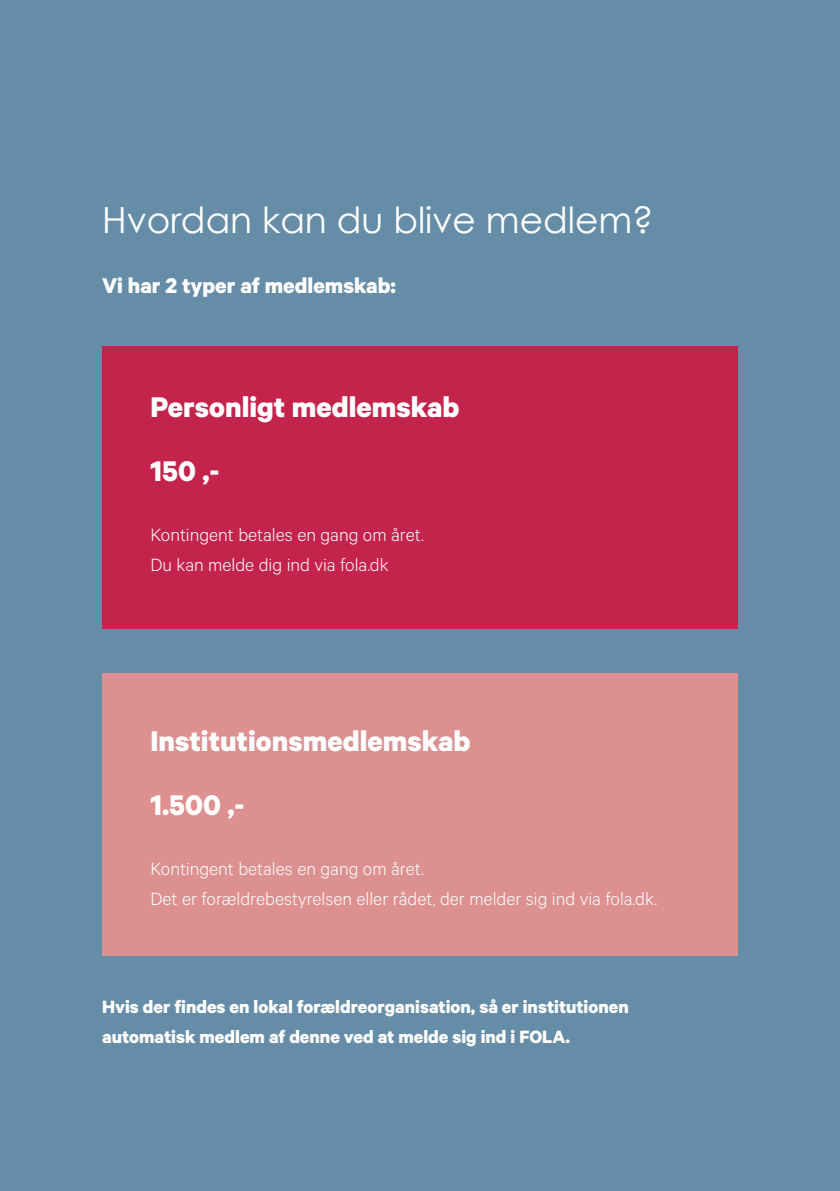
<style>
.page{position:relative;width:840px;height:1191px;background:#fff}
.page>*{position:absolute;margin:0;border:0;box-sizing:border-box;transform-origin:0 0}
.t1{font:36px "Century Gothic";color:#fff}
.t2{font:700 32px/64px "Calibre";color:#fff}
.t3{font:700 24px "Calibre";color:#fff}
.t4{font:300 20px/30px "Calibre";color:#fff}
.t5{font:700 20px/30px "Calibre";color:#fff}
</style>
<div class="page">
<div style="left:0;top:0;width:839px;height:1191px;background:#668da7"></div>
<div style="left:102px;top:346px;width:635px;height:282px;background:#c4244b"></div>
<div style="left:102px;top:673px;width:635px;height:282px;background:#dc908f"></div>
<h1 class="t1" style="left:102px;top:198px;width:552px">Hvordan kan du blive medlem?</h1>
<p class="t3" style="left:102px;top:271px;width:295px">Vi har 2 typer af medlemskab:</p>
<h2 class="t2" style="left:150px;top:374px;width:310px">Personligt medlemskab<br>150 ,-</h2>
<p class="t4" style="left:150px;top:519px;width:275px">Kontingent betales en gang om året.<br>Du kan melde dig ind via fola.dk</p>
<h2 class="t2" style="left:150px;top:708px;width:321px">Institutionsmedlemskab<br>1.500 ,-</h2>
<p class="t4" style="left:150px;top:853px;width:508px">Kontingent betales en gang om året.<br>Det er forældrebestyrelsen eller rådet, der melder sig ind via fola.dk.</p>
<p class="t5" style="left:102px;top:991px;width:528px">Hvis der findes en lokal forældreorganisation, så er institutionen automatisk medlem af denne ved at melde sig ind i FOLA.</p>
</div>
